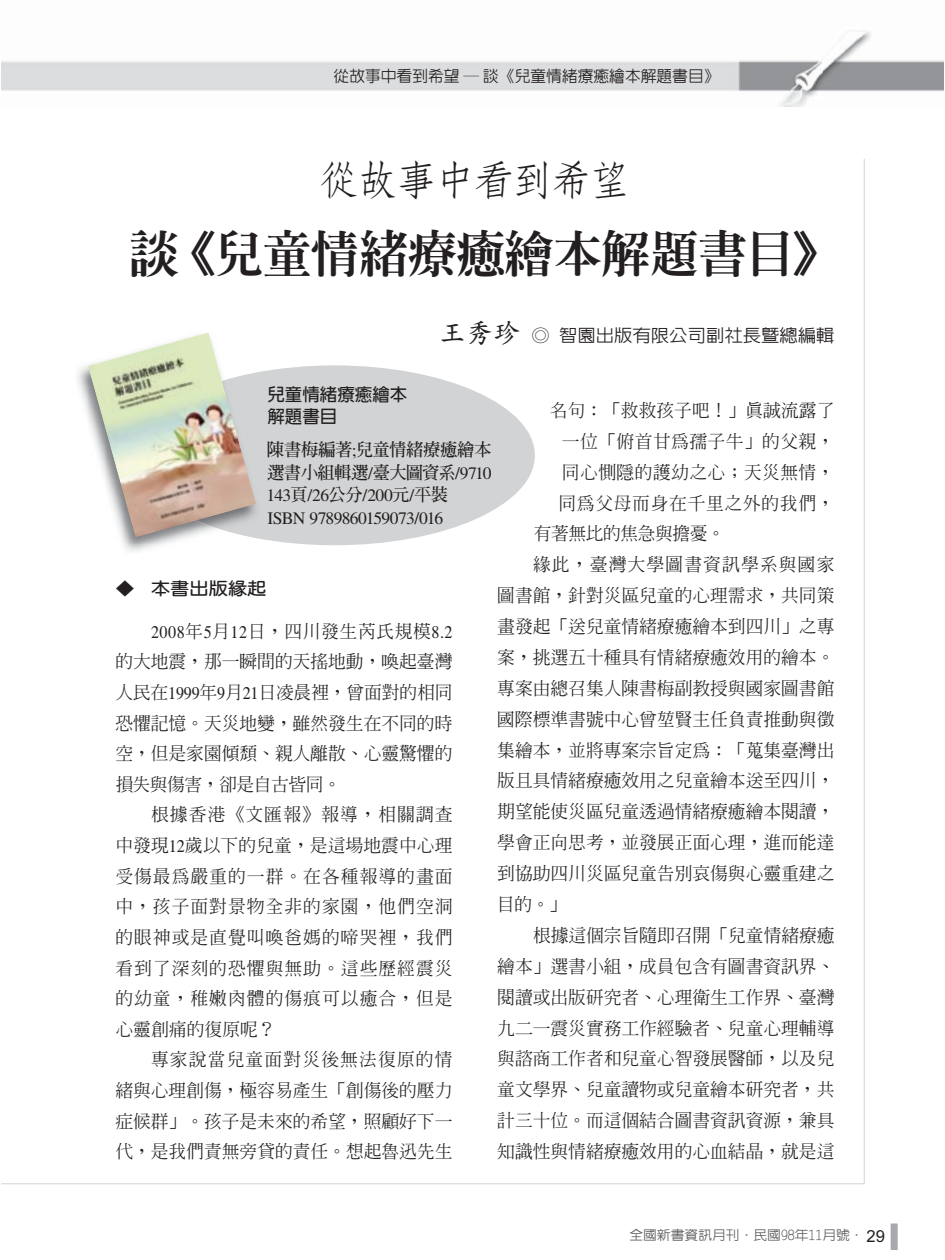
<style>
.page{position:relative;width:945px;height:1260px;background:#fff}
.page>*{position:absolute;margin:0;border:0;box-sizing:border-box;transform-origin:0 0}
.t1{font:49px "AR Ming B5 Heavy E Ten B5 H";letter-spacing:-.01em;color:#231f20}
.t2{font:42px "AR Fang Song B5 Medium E Ten B5 H";letter-spacing:-.075em;color:#231f20}
.t3{font:17.85px/30.6px "AR Ming B5 Medium E Ten B5 H";letter-spacing:-.005em;color:#231f20;text-align:justify}
.t4{font:17.85px "AR Ming B5 Medium E Ten B5 H";letter-spacing:.02em;color:#231f20}
.t5{font:17.85px "AR Ming B5 Medium E Ten B5 H";letter-spacing:.06em;color:#231f20}
.t6{font:17.85px "AR Ming B5 Medium E Ten B5 H";letter-spacing:.035em;color:#231f20}
.t7{font:17.85px "AR Ming B5 Medium E Ten B5 H";letter-spacing:-.03em;color:#231f20}
.t8{font:17.5px/22.8px "Times";letter-spacing:-.04em;color:#231f20}
.t9{font:17.5px/22.8px "AR Ming B5 Bold E Ten B5 H";letter-spacing:-.035em;color:#231f20}
.t10{font:17.5px "AR New Hei B5 Medium E Ten B5 H";color:#231f20;scale:1.05 1}
.t11{font:17.5px/22.2px "AR New Hei B5 Bold E Ten B5 H";color:#231f20}
.t12{font:17.32px "AR Yuan B5 Bold E Ten B5 H";color:#231f20;scale:1.11 1}
.t13{font:15.75px "AR New Hei B5 Medium E Ten B5 H";color:#231f20}
.t14{font:13.12px "AR New Hei B5 Medium E Ten B5 H";color:#58595b;scale:1.05 1}
.s1{font-family:"AR Kai B5 Bold E Ten B5 H";font-size:26.25px}
.s2{font-family:"Times"}
.s3{font-family:"AR Ming B5 Bold E Ten B5 H"}
.s4{font-family:"AR Ming B5 HK Medium E Ten B5 H"}
.s5{font-family:"Arial";font-size:16.62px;color:#231f20}
</style>
<div class="page">
<div style="left:891px;top:1224px;width:7px;height:26px;background:#a7a9ac"></div>
<hr style="left:864px;top:159px;width:1px;height:1025px;background:#d1d3d4">
<hr style="left:1px;top:1183px;width:864px;height:1px;background:#d1d3d4">
<img style="left:1px;top:30px;width:943px;height:77px">
<div style="left:134px;top:365px;width:401px;height:180px;background:#d1d3d4;border-radius:50%"></div>
<img style="left:78px;top:365px;width:100px;height:187px">
<img style="left:134px;top:371px;width:131px;height:169px">
<img style="left:88px;top:333px;width:168px;height:204px">
<p class="t13" style="left:334px;top:70px;width:387px">從故事中看到希望 ─ 談《兒童情緒療癒繪本解題書目》</p>
<h2 class="t2" style="left:318px;top:164px;width:315px">從故事中看到希望</h2>
<h1 class="t1" style="left:130px;top:235px;width:713px">談《兒童情緒療癒繪本解題書目》</h1>
<p class="t10" style="left:439px;top:329px;width:378px"><span class="s1">王秀珍</span> ◎ 智園出版有限公司副社長暨總編輯</p>
<p class="t11" style="left:267px;top:386px;width:141px">兒童情緒療癒繪本解題書目</p>
<p class="t9" style="left:267px;top:440px;width:226px">陳書梅編著<span class="s2">;</span>兒童情緒療癒繪本選書小組輯選<span class="s2">/</span>臺大圖資系<span class="s2">/9710</span></p>
<p class="t8" style="left:267px;top:486px;width:183px">143<span class="s3">頁</span>/26<span class="s3">公分</span>/200<span class="s3">元</span>/<span class="s3">平裝<br></span>ISBN 9789860159073/016</p>
<p class="t3" style="left:550px;top:397px;width:286px">名句：「救救孩子吧！」真誠流露了</p>
<p class="t4" style="left:562px;top:434px;width:274px">一位「俯首甘為孺子牛」的父親，</p>
<p class="t4" style="left:562px;top:465px;width:274px">同心惻隱的護幼之心；天災無情，</p>
<p class="t6" style="left:558px;top:496px;width:278px">同為父母而身在千里之外的我們，</p>
<p class="t7" style="left:534px;top:527px;width:192px">有著無比的焦急與擔憂。</p>
<p class="t5" style="left:533px;top:558px;width:303px">緣此，臺灣大學圖書資訊學系與國家</p>
<p class="t3" style="left:497px;top:583px;width:339px">圖書館，針對災區兒童的心理需求，共同策</p>
<p class="t3" style="left:497px;top:613px;width:339px">畫發起「送兒童情緒療癒繪本到四川」之專</p>
<p class="t3" style="left:497px;top:644px;width:339px">案，挑選五十種具有情緒療癒效用的繪本。</p>
<p class="t3" style="left:497px;top:675px;width:339px">專案由總召集人陳書梅副教授與國家圖書館</p>
<p class="t3" style="left:497px;top:706px;width:339px">國際標準書號中心曾<span class="s4">堃</span>賢主任負責推動與徵</p>
<p class="t3" style="left:497px;top:737px;width:339px">集繪本，並將專案宗旨定為：「蒐集臺灣出</p>
<p class="t3" style="left:497px;top:768px;width:339px">版且具情緒療癒效用之兒童繪本送至四川，</p>
<p class="t3" style="left:497px;top:799px;width:339px">期望能使災區兒童透過情緒療癒繪本閱讀，</p>
<p class="t3" style="left:497px;top:830px;width:339px">學會正向思考，並發展正面心理，進而能達</p>
<p class="t3" style="left:497px;top:861px;width:339px">到協助四川災區兒童告別哀傷與心靈重建之</p>
<p class="t3" style="left:497px;top:891px;width:71px">目的。」</p>
<p class="t3" style="left:533px;top:922px;width:303px">根據這個宗旨隨即召開「兒童情緒療癒</p>
<p class="t3" style="left:497px;top:953px;width:339px">繪本」選書小組，成員包含有圖書資訊界、</p>
<p class="t3" style="left:497px;top:984px;width:339px">閱讀或出版研究者、心理衛生工作界、臺灣</p>
<p class="t3" style="left:497px;top:1015px;width:339px">九二一震災實務工作經驗者、兒童心理輔導</p>
<p class="t3" style="left:497px;top:1046px;width:339px">與諮商工作者和兒童心智發展醫師，以及兒</p>
<p class="t3" style="left:497px;top:1077px;width:339px">童文學界、兒童讀物或兒童繪本研究者，共</p>
<p class="t3" style="left:497px;top:1108px;width:339px">計三十位。而這個結合圖書資訊資源，兼具</p>
<p class="t3" style="left:497px;top:1139px;width:339px">知識性與情緒療癒效用的心血結晶，就是這</p>
<p class="t12" style="left:115px;top:582px;width:138px">◆ 本書出版緣起</p>
<p class="t3" style="left:115px;top:618px;width:339px;text-indent:36px"><span class="s2">2008</span>年<span class="s2">5</span>月<span class="s2">12</span>日，四川發生芮氏規模<span class="s2">8.2</span>的大地震，那一瞬間的天搖地動，喚起臺灣人民在<span class="s2">1999</span>年<span class="s2">9</span>月<span class="s2">21</span>日凌晨裡，曾面對的相同恐懼記憶。天災地變，雖然發生在不同的時空，但是家園傾頹、親人離散、心靈驚懼的損失與傷害，卻是自古皆同。</p>
<p class="t3" style="left:115px;top:802px;width:339px;text-indent:36px">根據香港《文匯報》報導，相關調查中發現<span class="s2">12</span>歲以下的兒童，是這場地震中心理受傷最為嚴重的一群。在各種報導的畫面中，孩子面對景物全非的家園，他們空洞的眼神或是直覺叫喚爸媽的啼哭裡，我們看到了深刻的恐懼與無助。這些歷經震災的幼童，稚嫩肉體的傷痕可以癒合，但是心靈創痛的復原呢？</p>
<p class="t3" style="left:115px;top:1047px;width:339px;text-indent:36px">專家說當兒童面對災後無法復原的情緒與心理創傷，極容易產生「創傷後的壓力症候群」。孩子是未來的希望，照顧好下一代，是我們責無旁貸的責任。想起魯迅先生</p>
<p class="t14" style="left:629px;top:1230px;width:245px">全國新書資訊月刊．民國98年11月號． <span class="s5">29</span></p>
</div>
